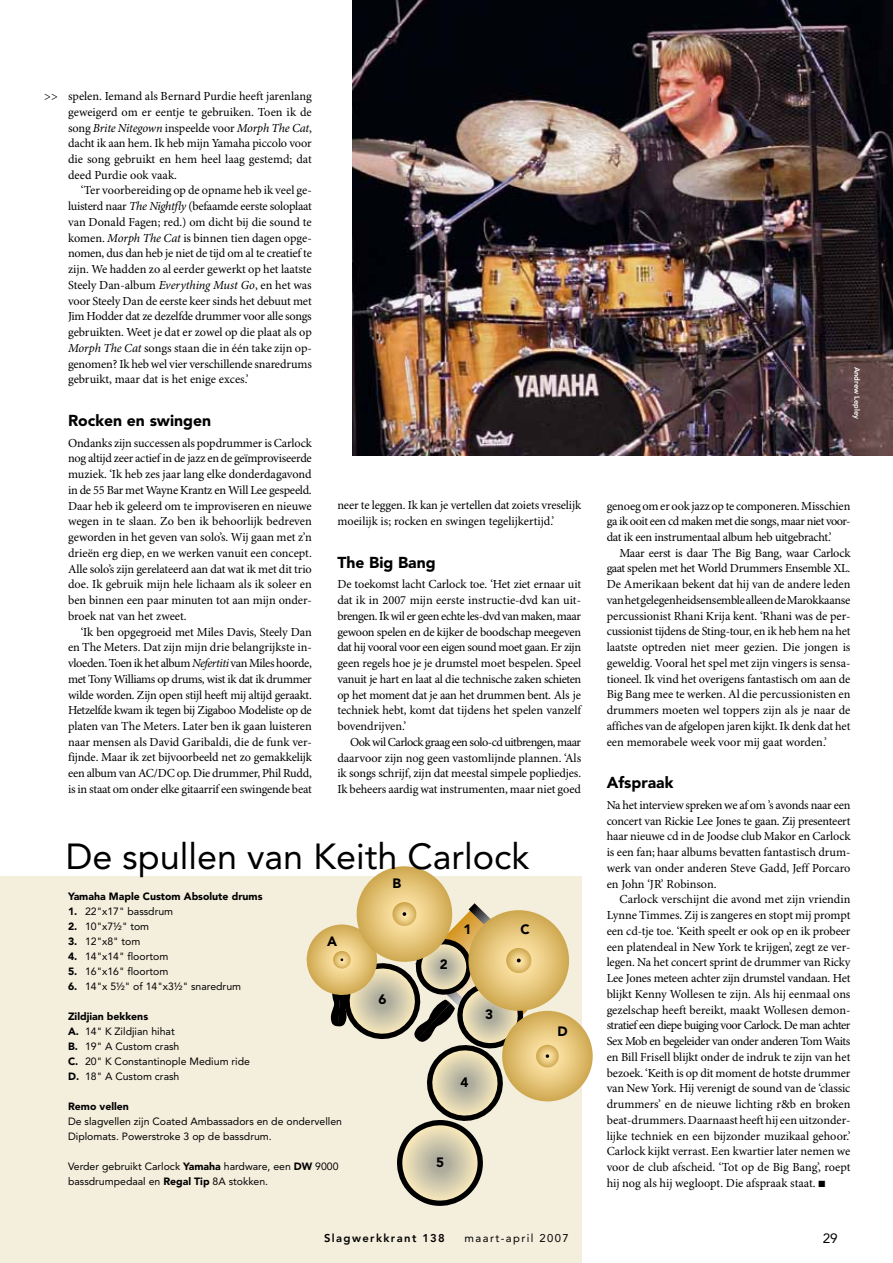
<style>
.page{position:relative;width:893px;height:1263px;background:#fff}
.page>*{position:absolute;margin:0;border:0;box-sizing:border-box;transform-origin:0 0}
.t1{font:36px "Avenir LT Std";color:#000}
.t2{font:900 15.75px "Avenir LT Std";color:#000}
.t3{font:900 13.5px "Avenir LT Std";color:#000}
.t4{font:13.5px "Avenir LT Std";color:#000}
.t5{font:12.3px/15.8px "Minion Pro";letter-spacing:-.01em;color:#000;text-align:justify}
.t6{font:800 11.25px "Avenir LT Std";letter-spacing:.125em;color:#000}
.t7{font:11.25px "Avenir LT Std";letter-spacing:.125em;color:#000}
.t8{font:10.5px/15px "Avenir LT Std";color:#000}
.t9{font:900 10.5px "Avenir LT Std";color:#000}
.t10{font:800 7.5px "Avenir LT Std";color:#fff}
.s1{font-style:italic}
.s2{font-weight:900}
</style>
<div class="page">
<img style="left:353px;top:0;width:540px;height:455px">
<div style="left:0;top:876px;width:581px;height:387px;background:#f4eedd"></div>
<svg style="left:306px;top:866px;width:287px;height:343px"></svg>
<p class="t5" style="left:44px;top:89px;width:15px">&gt;&gt;</p>
<p class="t5" style="left:68px;top:89px;width:245px">spelen. Iemand als Bernard Purdie heeft jarenlang geweigerd om er eentje te gebruiken. Toen ik de song <span class="s1">Brite Nitegown</span> inspeelde voor <span class="s1">Morph The Cat</span>, dacht ik aan hem. Ik heb mijn Yamaha piccolo voor die song gebruikt en hem heel laag gestemd; dat deed Purdie ook vaak.</p>
<p class="t5" style="left:68px;top:183px;width:245px;text-indent:13px">‘Ter voorbereiding op de opname heb ik veel ge&shy;luisterd naar <span class="s1">The Nightfly</span> (befaamde eerste soloplaat van Donald Fagen; red.) om dicht bij die sound te komen. <span class="s1">Morph The Cat</span> is binnen tien dagen opge&shy;nomen, dus dan heb je niet de tijd om al te creatief te zijn. We hadden zo al eerder gewerkt op het laatste Steely Dan-album <span class="s1">Everything Must Go</span>, en het was voor Steely Dan de eerste keer sinds het debuut met Jim Hodder dat ze dezelfde drummer voor alle songs gebruikten. Weet je dat er zowel op die plaat als op <span class="s1">Morph The Cat</span> songs staan die in één take zijn op&shy;genomen? Ik heb wel vier verschillende snaredrums gebruikt, maar dat is het enige exces.’</p>
<p class="t2" style="left:68px;top:411px;width:145px">Rocken en swingen</p>
<p class="t5" style="left:68px;top:435px;width:245px">Ondanks zijn successen als popdrummer is Carlock nog altijd zeer actief in de jazz en de geïmproviseerde muziek. ‘Ik heb zes jaar lang elke donderdagavond in de 55 Bar met Wayne Krantz en Will Lee gespeeld.<br>Daar heb ik geleerd om te improviseren en nieuwe wegen in te slaan. Zo ben ik behoorlijk bedreven geworden in het geven van solo’s. Wij gaan met z’n drieën erg diep, en we werken vanuit een concept.<br>Alle solo’s zijn gerelateerd aan dat wat ik met dit trio doe. Ik gebruik mijn hele lichaam als ik soleer en ben binnen een paar minuten tot aan mijn onder&shy;broek nat van het zweet.</p>
<p class="t5" style="left:68px;top:624px;width:245px;text-indent:13px">‘Ik ben opgegroeid met Miles Davis, Steely Dan en The Meters. Dat zijn mijn drie belangrijkste in&shy;vloeden. Toen ik het album <span class="s1">Nefertiti</span> van Miles hoorde, met Tony Williams op drums, wist ik dat ik drummer wilde worden. Zijn open stijl heeft mij altijd geraakt.<br>Hetzelfde kwam ik tegen bij Zigaboo Modeliste op de platen van The Meters. Later ben ik gaan luisteren naar mensen als David Garibaldi, die de funk ver&shy;fijnde. Maar ik zet bijvoorbeeld net zo gemakkelijk een album van AC/DC op. Die drummer, Phil Rudd, is in staat om onder elke gitaarrif een swingende beat</p>
<p class="t5" style="left:337px;top:498px;width:245px">neer te leggen. Ik kan je vertellen dat zoiets vreselijk moeilijk is; rocken en swingen tegelijkertijd.’</p>
<p class="t2" style="left:337px;top:553px;width:100px">The Big Bang</p>
<p class="t5" style="left:337px;top:577px;width:245px">De toekomst lacht Carlock toe. ‘Het ziet ernaar uit dat ik in 2007 mijn eerste instructie-dvd kan uit&shy;brengen. Ik wil er geen echte les-dvd van maken, maar gewoon spelen en de kijker de boodschap meegeven dat hij vooral voor een eigen sound moet gaan. Er zijn geen regels hoe je je drumstel moet bespelen. Speel vanuit je hart en laat al die technische zaken schieten op het moment dat je aan het drummen bent. Als je techniek hebt, komt dat tijdens het spelen vanzelf bovendrijven.’</p>
<p class="t5" style="left:337px;top:734px;width:245px;text-indent:13px">Ook wil Carlock graag een solo-cd uitbrengen, maar daarvoor zijn nog geen vastomlijnde plannen. ‘Als ik songs schrijf, zijn dat meestal simpele popliedjes.<br>Ik beheers aardig wat instrumenten, maar niet goed</p>
<h1 class="t1" style="left:66px;top:836px;width:465px">De spullen van Keith Carlock</h1>
<p class="t3" style="left:392px;top:875px;width:10px">B</p>
<p class="t9" style="left:68px;top:890px;width:196px">Yamaha Maple Custom Absolute drums</p>
<p class="t8" style="left:68px;top:904px;width:107px"><span class="s2">1.</span> 22"x17" bassdrum</p>
<p class="t8" style="left:68px;top:919px;width:83px"><span class="s2">2.</span> 10"x7½" tom</p>
<p class="t8" style="left:68px;top:934px;width:74px"><span class="s2">3.</span> 12"x8" tom</p>
<p class="t8" style="left:68px;top:949px;width:102px"><span class="s2">4.</span> 14"x14" floortom</p>
<p class="t8" style="left:68px;top:964px;width:102px"><span class="s2">5.</span> 16"x16" floortom</p>
<p class="t8" style="left:68px;top:979px;width:175px"><span class="s2">6.</span> 14"x 5½" of 14"x3½" snaredrum</p>
<p class="t8" style="left:68px;top:1009px;width:183px"><span class="s2">Zildjian bekkens<br>A.</span> 14" K Zildjian hihat<br><span class="s2">B.</span> 19" A Custom crash<br><span class="s2">C.</span> 20" K Constantinople Medium ride<br><span class="s2">D.</span> 18" A Custom crash</p>
<p class="t9" style="left:68px;top:1100px;width:62px">Remo vellen</p>
<p class="t8" style="left:68px;top:1114px;width:276px">De slagvellen zijn Coated Ambassadors en de ondervellen<br>Diplomats. Powerstroke 3 op de bassdrum.</p>
<p class="t8" style="left:68px;top:1159px;width:272px">Verder gebruikt Carlock <span class="s2">Yamaha</span> hardware, een <span class="s2">DW</span> 9000 bassdrumpedaal en <span class="s2">Regal Tip</span> 8A stokken.</p>
<p class="t3" style="left:327px;top:933px;width:12px">A</p>
<p class="t3" style="left:378px;top:991px;width:9px">6</p>
<p class="t3" style="left:440px;top:956px;width:9px">2</p>
<p class="t3" style="left:463px;top:921px;width:9px">1</p>
<p class="t3" style="left:485px;top:1006px;width:9px">3</p>
<p class="t3" style="left:461px;top:1074px;width:9px">4</p>
<p class="t3" style="left:436px;top:1154px;width:9px">5</p>
<p class="t3" style="left:520px;top:921px;width:11px">C</p>
<p class="t3" style="left:557px;top:1023px;width:12px">D</p>
<p class="t10" style="left:862px;top:366px;width:54px;rotate:90deg">Andrew Lepley</p>
<p class="t5" style="left:607px;top:498px;width:245px">genoeg om er ook jazz op te componeren. Misschien ga ik ooit een cd maken met die songs, maar niet voor&shy;dat ik een instrumentaal album heb uitgebracht.’</p>
<p class="t5" style="left:607px;top:545px;width:245px;text-indent:13px">Maar eerst is daar The Big Bang, waar Carlock gaat spelen met het World Drummers Ensemble XL.<br>De Amerikaan bekent dat hij van de andere leden van het gelegenheidsensemble alleen de Marokkaanse percussionist Rhani Krija kent. ‘Rhani was de per&shy;cussionist tijdens de Sting-tour, en ik heb hem na het laatste optreden niet meer gezien. Die jongen is geweldig. Vooral het spel met zijn vingers is sensa&shy;tioneel. Ik vind het overigens fantastisch om aan de Big Bang mee te werken. Al die percussionisten en drummers moeten wel toppers zijn als je naar de affiches van de afgelopen jaren kijkt. Ik denk dat het een memorabele week voor mij gaat worden.’</p>
<p class="t2" style="left:607px;top:773px;width:68px">Afspraak</p>
<p class="t5" style="left:607px;top:797px;width:245px">Na het interview spreken we af om ’s avonds naar een concert van Rickie Lee Jones te gaan. Zij presenteert haar nieuwe cd in de Joodse club Makor en Carlock is een fan; haar albums bevatten fantastisch drum&shy;werk van onder anderen Steve Gadd, Jeff Porcaro en John ‘JR’ Robinson.</p>
<p class="t5" style="left:607px;top:892px;width:245px;text-indent:13px">Carlock verschijnt die avond met zijn vriendin Lynne Timmes. Zij is zangeres en stopt mij prompt een cd-tje toe. ‘Keith speelt er ook op en ik probeer een platendeal in New York te krijgen’, zegt ze ver&shy;legen. Na het concert sprint de drummer van Ricky Lee Jones meteen achter zijn drumstel vandaan. Het blijkt Kenny Wollesen te zijn. Als hij eenmaal ons gezelschap heeft bereikt, maakt Wollesen demon&shy;stratief een diepe buiging voor Carlock. De man achter Sex Mob en begeleider van onder anderen Tom Waits en Bill Frisell blijkt onder de indruk te zijn van het bezoek. ‘Keith is op dit moment de hotste drummer van New York. Hij verenigt de sound van de ‘classic drummers’ en de nieuwe lichting r&amp;b en broken beat-drummers. Daarnaast heeft hij een uitzonder&shy;lijke techniek en een bijzonder muzikaal gehoor.’ Carlock kijkt verrast. Een kwartier later nemen we voor de club afscheid. ‘Tot op de Big Bang’, roept hij nog als hij wegloopt. Die afspraak staat. ■</p>
<p class="t6" style="left:324px;top:1231px;width:122px">Slagwerkkrant 138</p>
<p class="t7" style="left:464px;top:1231px;width:106px">maart-april 2007</p>
<p class="t4" style="left:823px;top:1231px;width:17px">29</p>
</div>
